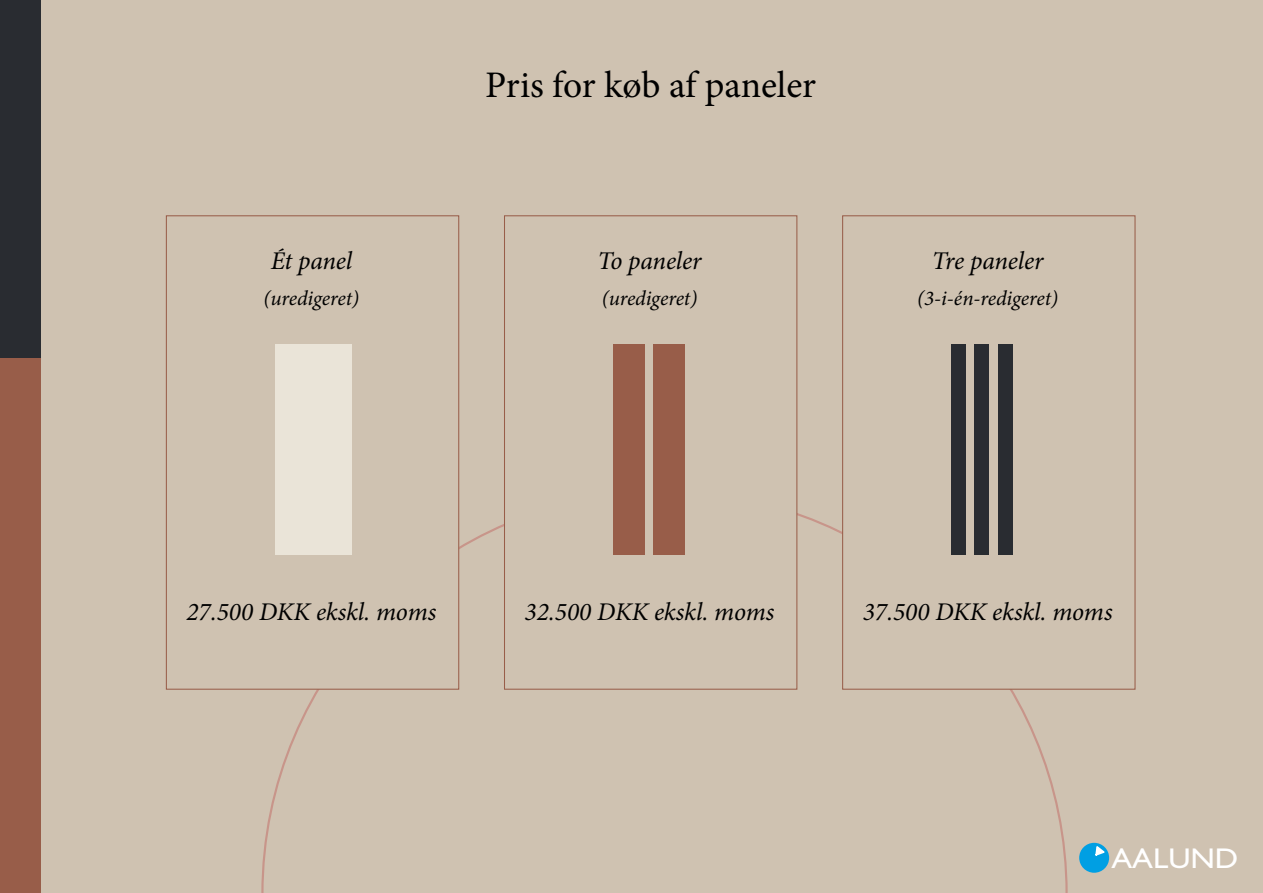
<style>
.page{position:relative;width:1263px;height:893px;background:#cfc2b1}
.page>*{position:absolute;margin:0;border:0;box-sizing:border-box;transform-origin:0 0}
.t1{font:37.5px "Minion Pro";letter-spacing:-.005em;color:#000}
.t2{font:28.65px "Gill Sans";color:#fff;scale:1.09 1}
.t3{font:italic 25.5px "Minion Pro";letter-spacing:-.005em;color:#000}
.t4{font:italic 21px "Minion Pro";letter-spacing:-.01em;color:#000}
</style>
<div class="page">
<div style="left:0;top:0;width:40px;height:893px;background:#985d49"></div>
<div style="left:0;top:0;width:40px;height:357px;background:#292c31"></div>
<svg style="left:261px;top:491px;width:807px;height:402px"></svg>
<div style="left:166px;top:215px;width:293px;height:475px;background:#cfc2b1;border:1px solid #985d49"></div>
<div style="left:504px;top:215px;width:293px;height:475px;background:#cfc2b1;border:1px solid #985d49"></div>
<div style="left:842px;top:215px;width:293px;height:475px;background:#cfc2b1;border:1px solid #985d49"></div>
<div style="left:275px;top:344px;width:76px;height:211px;background:#eae4d8"></div>
<div style="left:613px;top:344px;width:31px;height:211px;background:#985d49"></div>
<div style="left:653px;top:344px;width:32px;height:211px;background:#985d49"></div>
<div style="left:951px;top:344px;width:14px;height:211px;background:#292c31"></div>
<div style="left:974px;top:344px;width:15px;height:211px;background:#292c31"></div>
<div style="left:998px;top:344px;width:14px;height:211px;background:#292c31"></div>
<div style="left:1079px;top:843px;width:30px;height:30px;background:#009fe3;border-radius:50%"></div>
<svg style="left:1095px;top:846px;width:10px;height:10px"></svg>
<p class="t3" style="left:271px;top:244px;width:83px">Ét panel</p>
<p class="t4" style="left:264px;top:284px;width:97px">(uredigeret)</p>
<h1 class="t1" style="left:485px;top:60px;width:333px">Pris for køb af paneler</h1>
<p class="t3" style="left:597px;top:244px;width:106px">To paneler</p>
<p class="t4" style="left:602px;top:284px;width:97px">(uredigeret)</p>
<p class="t3" style="left:932px;top:244px;width:113px">Tre paneler</p>
<p class="t4" style="left:917px;top:284px;width:143px">(3-i-én-redigeret)</p>
<p class="t3" style="left:186px;top:595px;width:251px">27.500 DKK ekskl. moms</p>
<p class="t3" style="left:525px;top:595px;width:251px">32.500 DKK ekskl. moms</p>
<p class="t3" style="left:863px;top:595px;width:251px">37.500 DKK ekskl. moms</p>
<p class="t2" style="left:1111px;top:841px;width:118px">AALUND</p>
</div>
